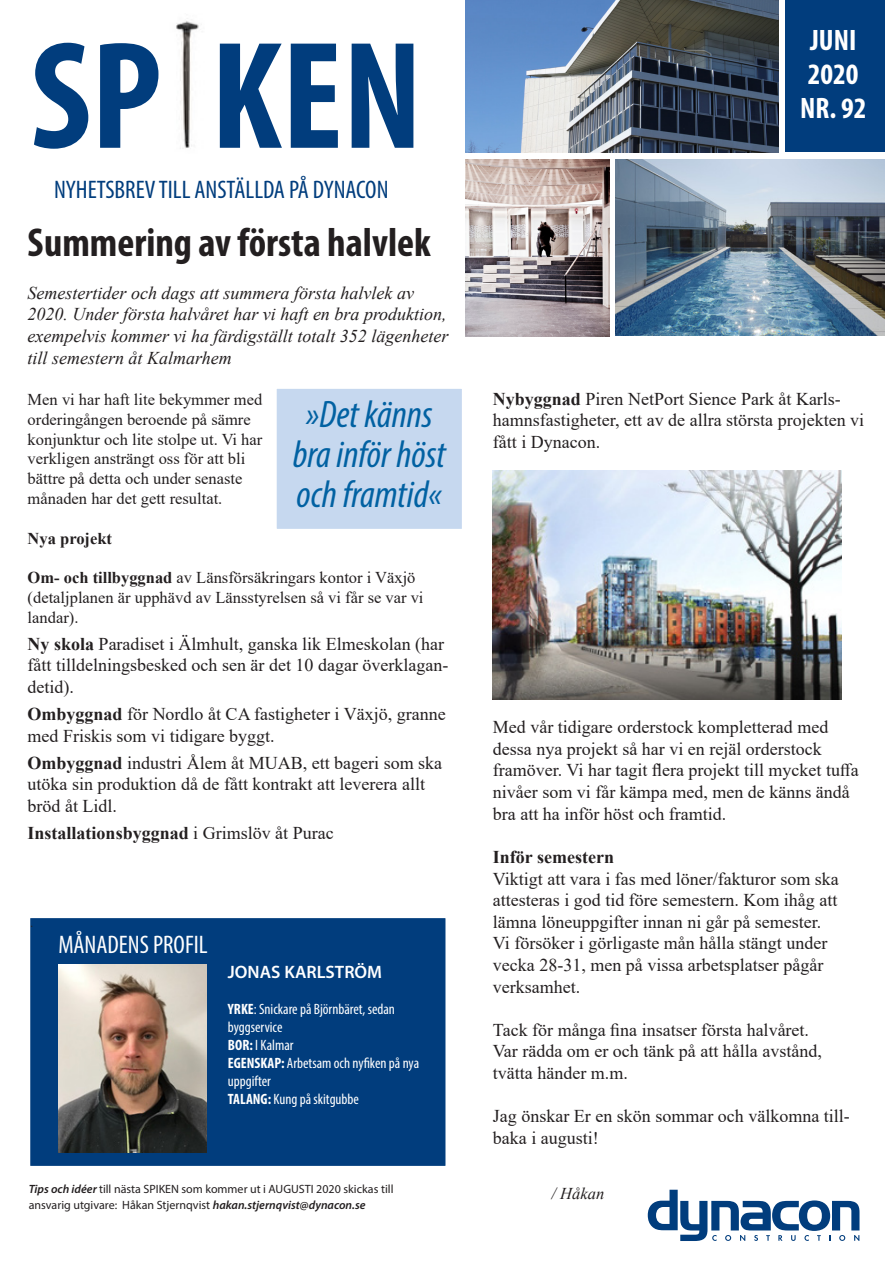
<style>
.page{position:relative;width:893px;height:1263px;background:#fff}
.page>*{position:absolute;margin:0;border:0;box-sizing:border-box;transform-origin:0 0}
.t1{font:700 condensed 154.5px "Myriad Pro";color:#013d7d}
.t2{font:700 condensed 40.5px "Myriad Pro";color:#231f20}
.t3{font:italic condensed 38.4px/39.9px "Myriad Pro";color:#0161a2}
.t4{font:700 condensed 29.7px/34.2px "Myriad Pro";color:#fff}
.t5{font:condensed 25.5px "Myriad Pro";color:#013d7d}
.t6{font:condensed 25.5px "Myriad Pro";color:#fff}
.t7{font:18px/21.6px "Times New Roman";color:#231f20}
.t8{font:italic 18px/21.6px "Times New Roman";color:#231f20}
.t9{font:700 18px "Times New Roman";color:#231f20}
.t10{font:600 18px "Myriad Pro";color:#fff}
.t11{font:16.5px/19.8px "Times New Roman";color:#231f20}
.t12{font:700 16.5px "Times New Roman";color:#231f20}
.t13{font:italic 16.5px "Times New Roman";color:#231f20}
.t14{font:condensed 15px/18px "Myriad Pro";color:#fff}
.t15{font:12.6px "Times New Roman";color:#231f20}
.t16{font:12px/16.5px "Myriad Pro";color:#231f20}
.s1{font-weight:700}
.s2{font-weight:400}
.s3{font-weight:600;font-style:italic}
</style>
<div class="page">
<div style="left:26px;top:914px;width:424px;height:256px;background:#013d7d"></div>
<div style="left:21px;top:909px;width:433px;height:266px;border:9px solid #fff"></div>
<img style="left:176px;top:21px;width:23px;height:128px">
<svg style="left:648px;top:1190px;width:211px;height:51px"></svg>
<img style="left:465px;top:0;width:313px;height:152px">
<img style="left:465px;top:160px;width:144px;height:176px">
<div style="left:785px;top:0;width:99px;height:152px;background:#013d7d"></div>
<img style="left:616px;top:159px;width:268px;height:177px">
<div style="left:275px;top:387px;width:188px;height:143px;background:#c6d8ef;border:1px solid #fff"></div>
<img style="left:493px;top:471px;width:349px;height:228px">
<img style="left:58px;top:964px;width:149px;height:189px">
<p class="t1" style="left:30px;top:0;width:394px">SP KEN</p>
<p class="t5" style="left:54px;top:174px;width:336px">NYHETSBREV TILL ANSTÄLLDA PÅ DYNACON</p>
<p class="t2" style="left:28px;top:217px;width:405px">Summering av första halvlek</p>
<p class="t8" style="left:28px;top:282px;width:422px">Semestertider och dags att summera första halvlek av 2020. Under första halvåret har vi haft en bra produktion, exempelvis kommer vi ha färdigställt totalt 352 lägenheter till semestern åt Kalmarhem</p>
<p class="t11" style="left:28px;top:389px;width:236px">Men vi har haft lite bekymmer med</p>
<p class="t11" style="left:28px;top:409px;width:225px">orderingången beroende på sämre</p>
<p class="t11" style="left:28px;top:429px;width:236px">konjunktur och lite stolpe ut. Vi har</p>
<p class="t11" style="left:28px;top:448px;width:219px">verkligen ansträngt oss för att bli</p>
<p class="t11" style="left:28px;top:468px;width:216px">bättre på detta och under senaste</p>
<p class="t11" style="left:28px;top:488px;width:196px">månaden har det gett resultat.</p>
<p class="t12" style="left:28px;top:526px;width:86px">Nya projekt</p>
<p class="t11" style="left:28px;top:567px;width:397px"><span class="s1">Om- och tillbyggnad</span> av Länsförsäkringars kontor i Växjö (detaljplanen är upphävd av Länsstyrelsen så vi får se var vi landar).</p>
<p class="t7" style="left:28px;top:632px;width:422px"><span class="s1">Ny skola</span> Paradiset i Älmhult, ganska lik Elmeskolan (har fått tilldelningsbesked och sen är det 10 dagar överklagan&shy;detid).</p>
<p class="t7" style="left:28px;top:703px;width:420px"><span class="s1">Ombyggnad</span> för Nordlo åt CA fastigheter i Växjö, granne med Friskis som vi tidigare byggt.</p>
<p class="t7" style="left:28px;top:751px;width:416px"><span class="s1">Ombyggnad</span> industri Ålem åt MUAB, ett bageri som ska utöka sin produktion då de fått kontrakt att leverera allt bröd åt Lidl.</p>
<p class="t9" style="left:28px;top:820px;width:308px">Installationsbyggnad <span class="s2">i Grimslöv åt Purac</span></p>
<p class="t3" style="left:306px;top:394px;width:129px">»Det känns</p>
<p class="t3" style="left:293px;top:434px;width:155px">bra inför höst och framtid«</p>
<p class="t15" style="left:30px;top:914px;width:5px">.</p>
<p class="t6" style="left:58px;top:929px;width:151px">MÅNADENS PROFIL</p>
<p class="t10" style="left:228px;top:960px;width:156px">JONAS KARLSTRÖM</p>
<p class="t14" style="left:228px;top:1000px;width:169px"><span class="s1">YRKE</span>: Snickare på Björnbäret, sedan byggservice</p>
<p class="t14" style="left:228px;top:1036px;width:67px"><span class="s1">BOR:</span> I Kalmar</p>
<p class="t14" style="left:228px;top:1054px;width:193px"><span class="s1">EGENSKAP:</span> Arbetsam och nyfiken på nya uppgifter</p>
<p class="t14" style="left:228px;top:1090px;width:133px"><span class="s1">TALANG:</span> Kung på skitgubbe</p>
<p class="t4" style="left:808px;top:22px;width:52px">JUNI<br>2020</p>
<p class="t4" style="left:800px;top:90px;width:68px">NR. 92</p>
<p class="t7" style="left:493px;top:387px;width:373px"><span class="s1">Nybyggnad</span> Piren NetPort Sience Park åt Karls&shy;hamnsfastigheter, ett av de allra största projekten vi fått i Dynacon.</p>
<p class="t7" style="left:493px;top:716px;width:367px">Med vår tidigare orderstock kompletterad med dessa nya projekt så har vi en rejäl orderstock framöver. Vi har tagit flera projekt till mycket tuffa nivåer som vi får kämpa med, men de känns ändå bra att ha inför höst och framtid.</p>
<p class="t9" style="left:493px;top:844px;width:123px">Inför semestern</p>
<p class="t7" style="left:493px;top:867px;width:347px;text-align:justify">Viktigt att vara i fas med löner/fakturor som ska attesteras i god tid före semestern. Kom ihåg att lämna löneuppgifter innan ni går på semester.</p>
<p class="t7" style="left:493px;top:932px;width:336px">Vi försöker i görligaste mån hålla stängt under vecka 28-31, men på vissa arbetsplatser pågår verksamhet.</p>
<p class="t7" style="left:493px;top:1018px;width:318px">Tack för många fina insatser första halvåret.</p>
<p class="t7" style="left:493px;top:1040px;width:330px">Var rädda om er och tänk på att hålla avstånd, tvätta händer m.m.</p>
<p class="t7" style="left:493px;top:1105px;width:358px">Jag önskar Er en skön sommar och välkomna till&shy;baka i augusti!</p>
<p class="t16" style="left:29px;top:1180px;width:366px"><span class="s3">Tips och idéer</span> till nästa SPIKEN som kommer ut i AUGUSTI 2020 skickas till ansvarig utgivare: Håkan Stjernqvist <span class="s3">hakan.stjernqvist@dynacon.se</span></p>
<p class="t13" style="left:551px;top:1182px;width:54px">/ Håkan</p>
</div>
